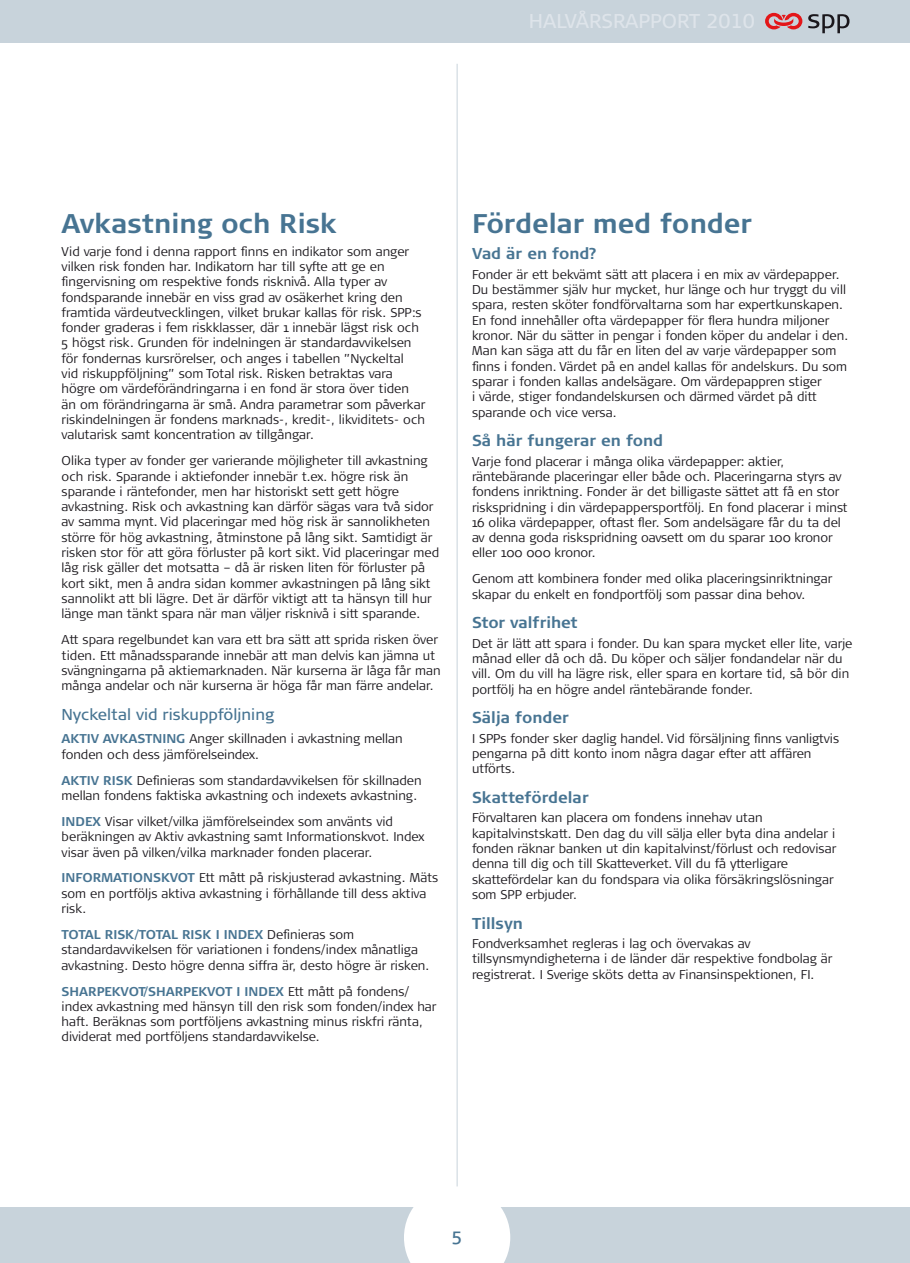
<style>
.page{position:relative;width:910px;height:1263px;background:#fff}
.page>*{position:absolute;margin:0;border:0;box-sizing:border-box;transform-origin:0 0}
.t1{font:700 27px "Signa Pro";color:#477492}
.t2{font:19.95px "Signa Pro";color:#dee4ea}
.t3{font:18px "Signa Pro";color:#477492}
.t4{font:700 15.75px "Signa Pro";color:#477492}
.t5{font:15.75px "Signa Pro";color:#477492}
.t6{font:300 12.75px/15.3px "Signa Pro";color:#1a171c}
.s1{font-family:"Signa Column"}
.s2{font-weight:700;color:#477492}
</style>
<div class="page">
<div style="left:0;top:1208px;width:910px;height:55px;background:#c8d3db"></div>
<div style="left:404px;top:1184px;width:106px;height:79px;background:#fff"></div>
<div style="left:0;top:0;width:910px;height:43px;background:#c8d3db"></div>
<hr style="left:457px;top:64px;width:1px;height:1122px;background:#c8d3db">
<svg style="left:765px;top:13px;width:37px;height:16px"></svg>
<svg style="left:808px;top:14px;width:41px;height:19px"></svg>
<h2 class="t2" style="left:529px;top:12px;width:227px">HALVÅRSRAPPORT <span class="s1">2010</span></h2>
<h1 class="t1" style="left:62px;top:210px;width:276px">Avkastning och Risk</h1>
<p class="t6" style="left:62px;top:244px;width:365px">Vid varje fond i denna rapport finns en indikator som anger vilken risk fonden har. Indikatorn har till syfte att ge en fingervisning om respektive fonds risknivå. Alla typer av fondsparande innebär en viss grad av osäkerhet kring den framtida värdeutvecklingen, vilket brukar kallas för risk. SPP:s fonder graderas i fem riskklasser, där 1 innebär lägst risk och 5 högst risk. Grunden för indelningen är standardavvikelsen för fondernas kursrörelser, och anges i tabellen ”Nyckeltal<br>vid riskuppföljning” som Total risk. Risken betraktas vara högre om värdeförändringarna i en fond är stora över tiden än om förändringarna är små. Andra parametrar som påverkar riskindelningen är fondens marknads-, kredit-, likviditets- och valutarisk samt koncentration av tillgångar.</p>
<p class="t6" style="left:62px;top:454px;width:379px">Olika typer av fonder ger varierande möjligheter till avkastning och risk. Sparande i aktiefonder innebär t.ex. högre risk än sparande i räntefonder, men har historiskt sett gett högre avkastning. Risk och avkastning kan därför sägas vara två sidor av samma mynt. Vid placeringar med hög risk är sannolikheten större för hög avkastning, åtminstone på lång sikt. Samtidigt är risken stor för att göra förluster på kort sikt. Vid placeringar med låg risk gäller det motsatta – då är risken liten för förluster på kort sikt, men å andra sidan kommer avkastningen på lång sikt sannolikt att bli lägre. Det är därför viktigt att ta hänsyn till hur länge man tänkt spara när man väljer risknivå i sitt sparande.</p>
<p class="t6" style="left:62px;top:633px;width:380px">Att spara regelbundet kan vara ett bra sätt att sprida risken över tiden. Ett månadssparande innebär att man delvis kan jämna ut svängningarna på aktiemarknaden. När kurserna är låga får man många andelar och när kurserna är höga får man färre andelar.</p>
<p class="t5" style="left:62px;top:706px;width:214px">Nyckeltal vid riskuppföljning</p>
<p class="t6" style="left:62px;top:732px;width:343px"><span class="s2">AKTIV AVKASTNING</span> Anger skillnaden i avkastning mellan fonden och dess jämförelseindex.</p>
<p class="t6" style="left:62px;top:773px;width:362px"><span class="s2">AKTIV RISK</span> Definieras som standardavvikelsen för skillnaden mellan fondens faktiska avkastning och indexets avkastning.</p>
<p class="t6" style="left:62px;top:814px;width:364px"><span class="s2">INDEX</span> Visar vilket/vilka jämförelseindex som använts vid beräkningen av Aktiv avkastning samt Informationskvot. Index visar även på vilken/vilka marknader fonden placerar.</p>
<p class="t6" style="left:62px;top:871px;width:378px"><span class="s2">INFORMATIONSKVOT</span> Ett mått på riskjusterad avkastning. Mäts som en portföljs aktiva avkastning i förhållande till dess aktiva risk.</p>
<p class="t6" style="left:62px;top:927px;width:369px"><span class="s2">TOTAL RISK/TOTAL RISK I INDEX</span> Definieras som standardavvikelsen för variationen i fondens/index månatliga avkastning. Desto högre denna siffra är, desto högre är risken.</p>
<p class="t6" style="left:62px;top:984px;width:376px"><span class="s2">SHARPEKVOT/SHARPEKVOT I INDEX</span> Ett mått på fondens/ index avkastning med hänsyn till den risk som fonden/index har haft. Beräknas som portföljens avkastning minus riskfri ränta, dividerat med portföljens standardavvikelse.</p>
<h1 class="t1" style="left:472px;top:210px;width:281px">Fördelar med fonder</h1>
<p class="t4" style="left:472px;top:246px;width:127px">Vad är en fond?</p>
<p class="t6" style="left:472px;top:267px;width:378px">Fonder är ett bekvämt sätt att placera i en mix av värdepapper.<br>Du bestämmer själv hur mycket, hur länge och hur tryggt du vill spara, resten sköter fondförvaltarna som har expertkunskapen.<br>En fond innehåller ofta värdepapper för flera hundra miljoner kronor. När du sätter in pengar i fonden köper du andelar i den.<br>Man kan säga att du får en liten del av varje värdepapper som finns i fonden. Värdet på en andel kallas för andelskurs. Du som sparar i fonden kallas andelsägare. Om värdepappren stiger<br>i värde, stiger fondandelskursen och därmed värdet på ditt sparande och vice versa.</p>
<p class="t4" style="left:472px;top:433px;width:193px">Så här fungerar en fond</p>
<p class="t6" style="left:472px;top:454px;width:377px">Varje fond placerar i många olika värdepapper: aktier, räntebärande placeringar eller både och. Placeringarna styrs av fondens inriktning. Fonder är det billigaste sättet att få en stor riskspridning i din värdepappersportfölj. En fond placerar i minst 16 olika värdepapper, oftast fler. Som andelsägare får du ta del av denna goda riskspridning oavsett om du sparar 100 kronor eller 100 000 kronor.</p>
<p class="t6" style="left:472px;top:572px;width:362px">Genom att kombinera fonder med olika placeringsinriktningar skapar du enkelt en fondportfölj som passar dina behov.</p>
<p class="t4" style="left:472px;top:615px;width:107px">Stor valfrihet</p>
<p class="t6" style="left:472px;top:636px;width:382px">Det är lätt att spara i fonder. Du kan spara mycket eller lite, varje månad eller då och då. Du köper och säljer fondandelar när du vill. Om du vill ha lägre risk, eller spara en kortare tid, så bör din portfölj ha en högre andel räntebärande fonder.</p>
<p class="t4" style="left:472px;top:710px;width:98px">Sälja fonder</p>
<p class="t6" style="left:472px;top:731px;width:369px">I SPPs fonder sker daglig handel. Vid försäljning finns vanligtvis pengarna på ditt konto inom några dagar efter att affären utförts.</p>
<p class="t4" style="left:472px;top:790px;width:118px">Skattefördelar</p>
<p class="t6" style="left:472px;top:811px;width:366px">Förvaltaren kan placera om fondens innehav utan kapitalvinstskatt. Den dag du vill sälja eller byta dina andelar i fonden räknar banken ut din kapitalvinst/förlust och redovisar denna till dig och till Skatteverket. Vill du få ytterligare skattefördelar kan du fondspara via olika försäkringslösningar som SPP erbjuder.</p>
<p class="t4" style="left:472px;top:915px;width:53px">Tillsyn</p>
<p class="t6" style="left:472px;top:937px;width:362px">Fondverksamhet regleras i lag och övervakas av tillsynsmyndigheterna i de länder där respektive fondbolag är registrerat. I Sverige sköts detta av Finansinspektionen, FI.</p>
<h3 class="t3" style="left:452px;top:1226px;width:11px">5</h3>
</div>
